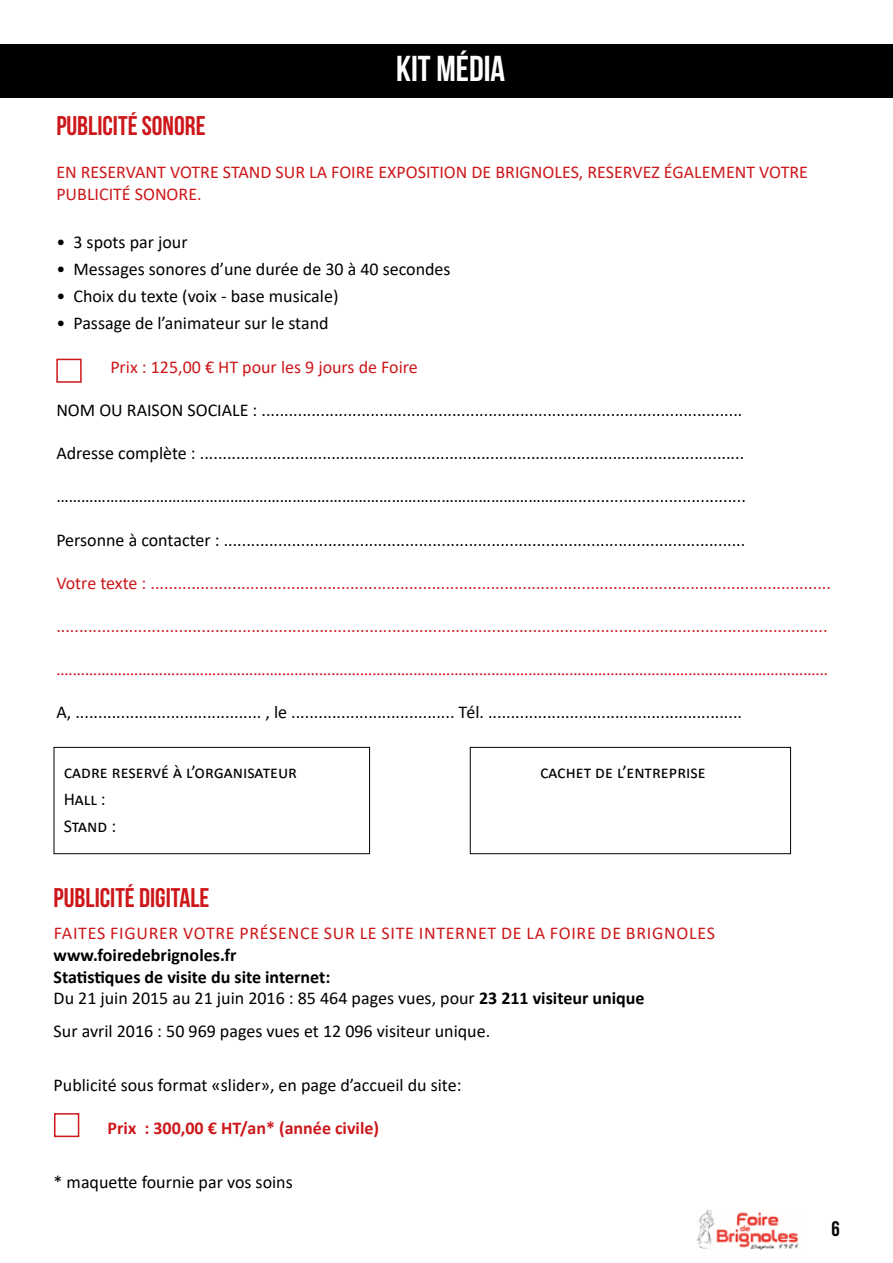
<style>
.page{position:relative;width:893px;height:1263px;background:#fff}
.page>*{position:absolute;margin:0;border:0;box-sizing:border-box;transform-origin:0 0}
.t1{font:36px "Bebas Neue";color:#fff}
.t2{font:27px "Bebas Neue";color:#cd171a}
.t3{font:21px "Bebas Neue";color:#000}
.t4{font:18px/27px "Calibri";color:#000}
.t5{font:18px/21.6px "Calibri";color:#cd171a}
.t6{font:18px "Minion Pro";color:#cd171a}
.t7{font:700 18px/21.6px "Calibri";color:#000}
.t8{font:18px "Calibri";letter-spacing:.04em;color:#cd171a}
.t9{font:700 18px "Calibri";color:#cd171a}
.s1{font-weight:400}
</style>
<div class="page">
<img style="left:697px;top:1210px;width:102px;height:39px">
<div style="left:0;top:45px;width:893px;height:53px;background:#000"></div>
<div style="left:54px;top:747px;width:316px;height:107px;border:1px solid #000"></div>
<div style="left:470px;top:747px;width:321px;height:107px;border:1px solid #000"></div>
<div style="left:56px;top:359px;width:26px;height:24px;border:2px solid #cd171a"></div>
<div style="left:54px;top:1113px;width:25px;height:24px;border:2px solid #cd171a"></div>
<h1 class="t1" style="left:396px;top:49px;width:111px">KIT MÉDIA</h1>
<h2 class="t2" style="left:56px;top:111px;width:151px">PUBLICITÉ SONORE</h2>
<p class="t5" style="left:56px;top:161px;width:753px">EN RESERVANT VOTRE STAND SUR LA FOIRE EXPOSITION DE BRIGNOLES, RESERVEZ ÉGALEMENT VOTRE<br>PUBLICITÉ SONORE.</p>
<p class="t4" style="left:56px;top:229px;width:133px">• 3 spots par jour</p>
<p class="t4" style="left:56px;top:256px;width:396px">• Messages sonores d’une durée de 30 à 40 secondes</p>
<p class="t4" style="left:56px;top:283px;width:284px">• Choix du texte (voix - base musicale)</p>
<p class="t4" style="left:56px;top:310px;width:274px">• Passage de l’animateur sur le stand</p>
<p class="t5" style="left:110px;top:355px;width:309px">Prix : 125,00 € HT pour les 9 jours de Foire</p>
<p class="t4" style="left:56px;top:396px;width:687px">NOM OU RAISON SOCIALE : ..........................................................................................................</p>
<p class="t4" style="left:56px;top:439px;width:689px">Adresse complète : ........................................................................................................................</p>
<p class="t4" style="left:56px;top:482px;width:691px">……………………………………………………………………………………………………………….....................................</p>
<p class="t4" style="left:56px;top:526px;width:690px">Personne à contacter : ...................................................................................................................</p>
<p class="t5" style="left:56px;top:571px;width:776px">Votre texte : ......................................................................................................................................................</p>
<p class="t5" style="left:56px;top:615px;width:773px">..........................................................................................................................................................................</p>
<p class="t6" style="left:56px;top:657px;width:773px">............................................................................................................................................................................................</p>
<p class="t4" style="left:56px;top:698px;width:687px">A, ......................................... , le .................................... Tél. ........................................................</p>
<p class="t4" style="left:64px;top:758px;width:235px">cadre reservé à l’organisateur</p>
<p class="t4" style="left:540px;top:758px;width:167px">cachet de l’entreprise</p>
<p class="t4" style="left:64px;top:785px;width:54px">Hall :<br>Stand :</p>
<h2 class="t2" style="left:54px;top:883px;width:157px">PUBLICITÉ DIGITALE</h2>
<p class="t8" style="left:54px;top:921px;width:662px">FAITES FIGURER VOTRE PRÉSENCE SUR LE SITE INTERNET DE LA FOIRE DE BRIGNOLES</p>
<p class="t7" style="left:54px;top:944px;width:592px">www.foiredebrignoles.fr<br>Statistiques de visite du site internet:<br><span class="s1">Du 21 juin 2015 au 21 juin 2016 : 85 464 pages vues, pour</span> 23 211 visiteur unique</p>
<p class="t4" style="left:54px;top:1016px;width:438px">Sur avril 2016 : 50 969 pages vues et 12 096 visiteur unique.</p>
<p class="t4" style="left:54px;top:1070px;width:409px">Publicité sous format «slider», en page d’accueil du site:</p>
<p class="t9" style="left:108px;top:1115px;width:273px">Prix : 300,00 € HT/an* (année civile)</p>
<p class="t4" style="left:54px;top:1168px;width:241px">* maquette fournie par vos soins</p>
<p class="t3" style="left:831px;top:1217px;width:10px">6</p>
</div>
